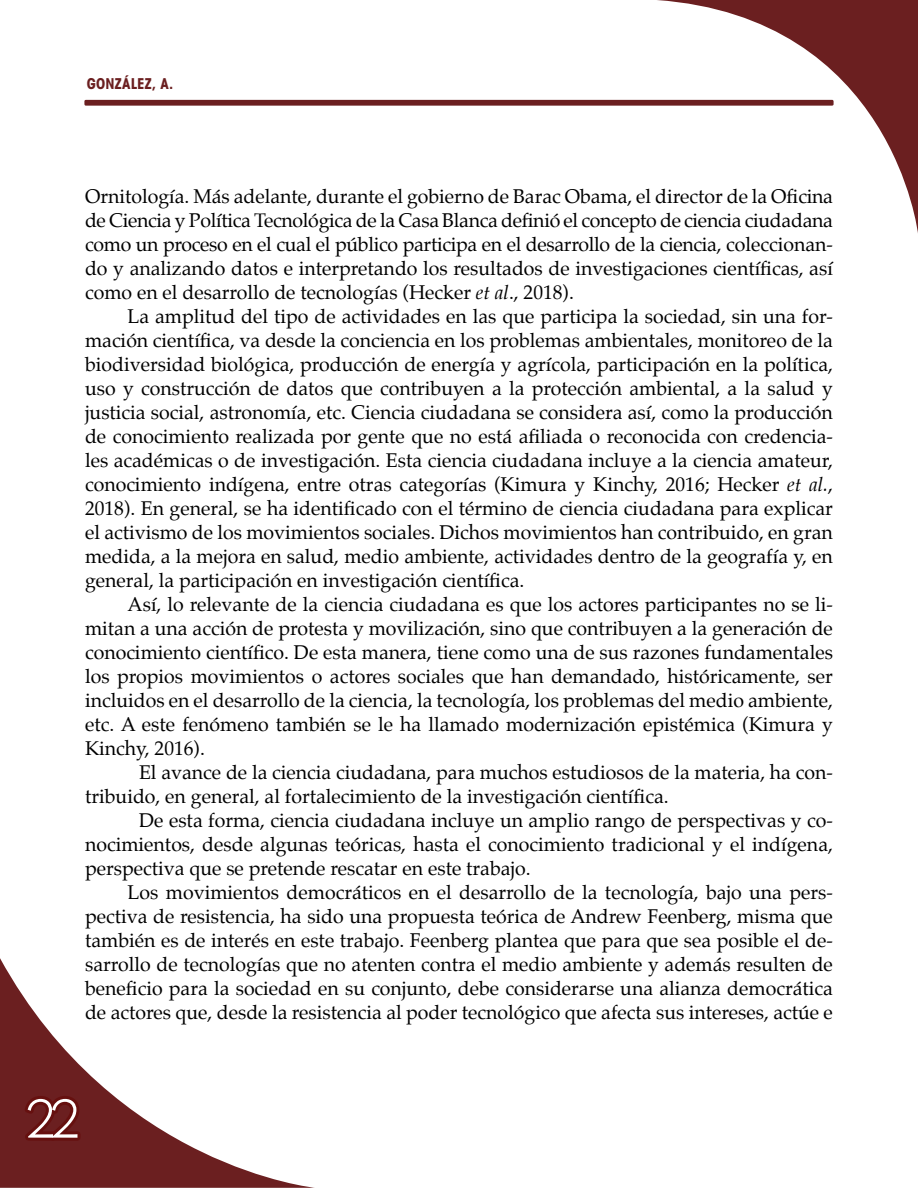
<style>
.page{position:relative;width:918px;height:1188px;background:#fff}
.page>*{position:absolute;margin:0;border:0;box-sizing:border-box;transform-origin:0 0}
.t1{font:60px "Martin Got URWT Ligh";color:#fff}
.t2{font:19.5px/24px "Palatino";color:#000;text-align:justify}
.t3{font:700 condensed 15px "Avant Garde";letter-spacing:.005em;color:#6b1f20}
.s1{font-style:italic}
</style>
<div class="page">
<svg style="left:0;top:958px;width:315px;height:230px"></svg>
<div style="left:84px;top:100px;width:750px;height:6px;background:#6b1f20;border-radius:2px"></div>
<svg style="left:20px;top:1092px;width:64px;height:52px;background:#681718"></svg>
<svg style="left:656px;top:0;width:261px;height:227px"></svg>
<svg style="left:917px;top:0;width:1px;height:233px"></svg>
<p class="t3" style="left:87px;top:74px;width:88px">GONZÁLEZ, A.</p>
<p class="t2" style="left:85px;top:184px;width:749px">Ornitología. Más adelante, durante el gobierno de Barac Obama, el director de la Oficina de Ciencia y Política Tecnológica de la Casa Blanca definió el concepto de ciencia ciudadana como un proceso en el cual el público participa en el desarrollo de la ciencia, coleccionan&shy;do y analizando datos e interpretando los resultados de investigaciones científicas, así como en el desarrollo de tecnologías (Hecker <span class="s1">et al</span>., 2018).</p>
<p class="t2" style="left:85px;top:304px;width:749px;text-indent:43px">La amplitud del tipo de actividades en las que participa la sociedad, sin una for&shy;mación científica, va desde la conciencia en los problemas ambientales, monitoreo de la biodiversidad biológica, producción de energía y agrícola, participación en la política, uso y construcción de datos que contribuyen a la protección ambiental, a la salud y justicia social, astronomía, etc. Ciencia ciudadana se considera así, como la producción de conocimiento realizada por gente que no está afiliada o reconocida con credencia&shy;les académicas o de investigación. Esta ciencia ciudadana incluye a la ciencia amateur, conocimiento indígena, entre otras categorías (Kimura y Kinchy, 2016; Hecker <span class="s1">et al.</span>, 2018). En general, se ha identificado con el término de ciencia ciudadana para explicar el activismo de los movimientos sociales. Dichos movimientos han contribuido, en gran medida, a la mejora en salud, medio ambiente, actividades dentro de la geografía y, en general, la participación en investigación científica.</p>
<p class="t2" style="left:85px;top:592px;width:749px;text-indent:43px">Así, lo relevante de la ciencia ciudadana es que los actores participantes no se li&shy;mitan a una acción de protesta y movilización, sino que contribuyen a la generación de conocimiento científico. De esta manera, tiene como una de sus razones fundamentales los propios movimientos o actores sociales que han demandado, históricamente, ser incluidos en el desarrollo de la ciencia, la tecnología, los problemas del medio ambiente, etc. A este fenómeno también se le ha llamado modernización epistémica (Kimura y Kinchy, 2016).</p>
<p class="t2" style="left:85px;top:760px;width:749px;text-indent:54px">El avance de la ciencia ciudadana, para muchos estudiosos de la materia, ha con&shy;tribuido, en general, al fortalecimiento de la investigación científica.</p>
<p class="t2" style="left:85px;top:808px;width:749px;text-indent:54px">De esta forma, ciencia ciudadana incluye un amplio rango de perspectivas y co&shy;nocimientos, desde algunas teóricas, hasta el conocimiento tradicional y el indígena, perspectiva que se pretende rescatar en este trabajo.</p>
<p class="t2" style="left:85px;top:880px;width:749px;text-indent:43px">Los movimientos democráticos en el desarrollo de la tecnología, bajo una pers&shy;pectiva de resistencia, ha sido una propuesta teórica de Andrew Feenberg, misma que también es de interés en este trabajo. Feenberg plantea que para que sea posible el de&shy;sarrollo de tecnologías que no atenten contra el medio ambiente y además resulten de beneficio para la sociedad en su conjunto, debe considerarse una alianza democrática de actores que, desde la resistencia al poder tecnológico que afecta sus intereses, actúe e</p>
<h1 class="t1" style="left:26px;top:1082px;width:56px">22</h1>
</div>
